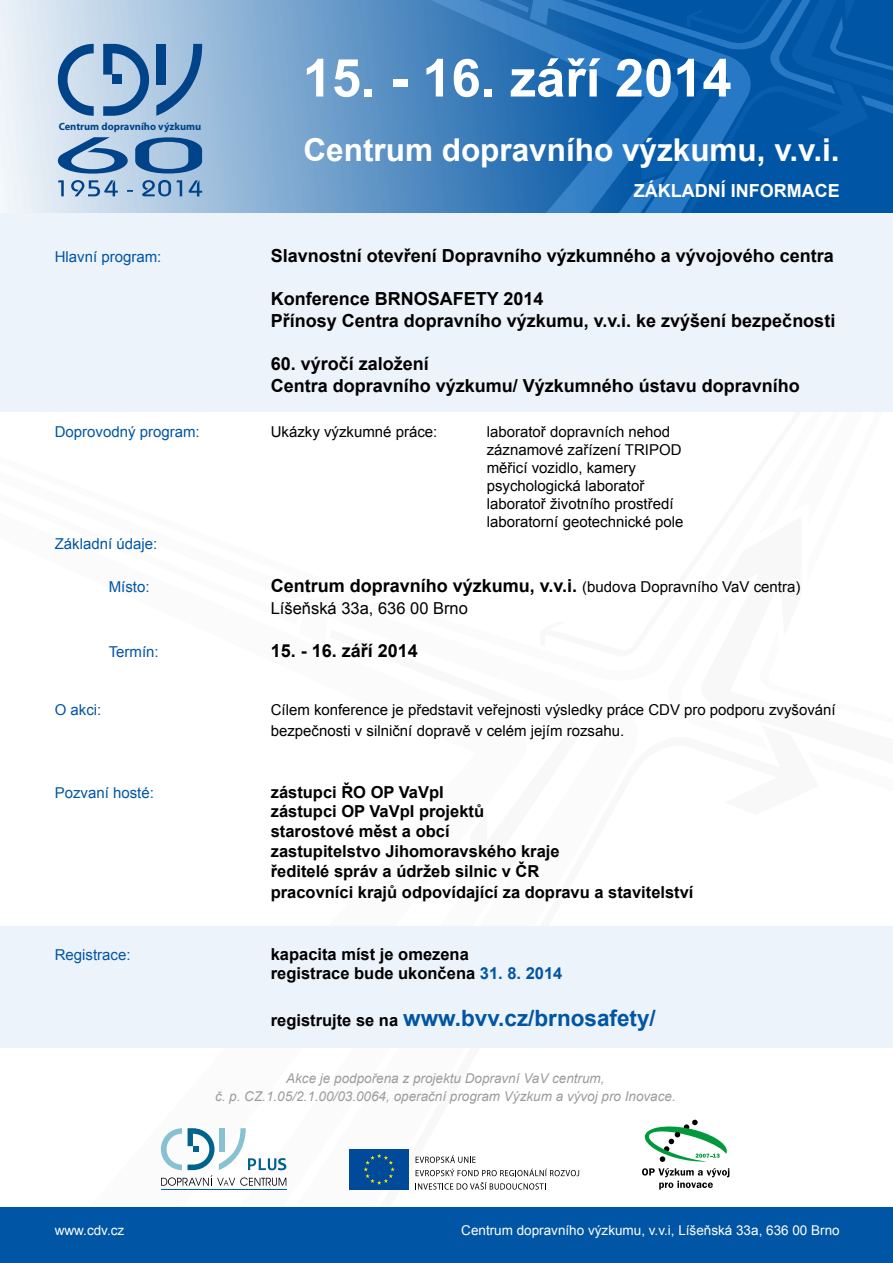
<style>
.page{position:relative;width:893px;height:1263px;background:#fff}
.page>*{position:absolute;margin:0;border:0;box-sizing:border-box;transform-origin:0 0}
.t1{font:700 52.5px "Arial";color:#fff}
.t2{font:700 31.5px "Arial";color:#fff}
.t3{font:700 22.5px "Arial";color:#0055a4}
.t4{font:700 18px/21.6px "Arial";color:#000}
.t5{font:700 18px "Arial";color:#fff}
.t6{font:700 16.5px/19.8px "Arial";color:#000}
.t7{font:16.5px "Arial";color:#000}
.t8{font:15px/18px "Arial";color:#000}
.t9{font:15px "Arial";color:#0055a4}
.t10{font:italic 13.5px/18px "Arial";color:#9c9c9c;text-align:center}
.t11{font:13.5px "Arial";color:#fff}
.t12{font:700 10.5px "Myriad Pro";color:#004389}
.s1{font-weight:400;font-size:15px}
.s2{color:#0055a4}
.s3{font-size:16.5px;color:#000}
</style>
<div class="page">
<div style="left:0;top:0;width:893px;height:221px;background:#edf3f8"></div>
<svg style="left:22px;top:0;width:366px;height:213px;background:#91b4d5"></svg>
<svg style="left:388px;top:0;width:162px;height:176px;background:#4281bc"></svg>
<svg style="left:340px;top:176px;width:121px;height:37px;background:#578ec2"></svg>
<svg style="left:461px;top:79px;width:89px;height:134px;background:#2e73b4"></svg>
<svg style="left:194px;top:1047px;width:625px;height:161px"></svg>
<svg style="left:550px;top:0;width:343px;height:412px;background:#0e61ae"></svg>
<div style="left:0;top:213px;width:893px;height:198px;background:#edf3fb"></div>
<div style="left:0;top:926px;width:893px;height:121px;background:#edf3fb"></div>
<div style="left:0;top:1208px;width:893px;height:55px;background:#0055a4"></div>
<svg style="left:642px;top:1168px;width:87px;height:21px"></svg>
<svg style="left:640px;top:1120px;width:90px;height:42px"></svg>
<svg style="left:416px;top:1155px;width:59px;height:8px"></svg>
<svg style="left:416px;top:1169px;width:163px;height:7px"></svg>
<svg style="left:416px;top:1182px;width:130px;height:7px"></svg>
<div style="left:349px;top:1149px;width:60px;height:40px;background:#004a99"></div>
<svg style="left:364px;top:1154px;width:31px;height:31px"></svg>
<hr style="left:161px;top:1189px;width:125px;height:1px;background:#00638e">
<svg style="left:161px;top:1128px;width:125px;height:58px"></svg>
<p class="t12" style="left:59px;top:120px;width:144px">Centrum dopravního výzkumu</p>
<h1 class="t1" style="left:303px;top:43px;width:431px">15. - 16. září 2014</h1>
<h2 class="t2" style="left:303px;top:129px;width:538px">Centrum dopravního výzkumu, v.v.i.</h2>
<p class="t5" style="left:634px;top:179px;width:207px">základní informac e</p>
<p class="t9" style="left:55px;top:247px;width:108px">Hlavní program:</p>
<p class="t4" style="left:271px;top:246px;width:565px">Slavnostní otevření Dopravního výzkumného a vývojového centra</p>
<p class="t4" style="left:271px;top:289px;width:566px">Konference BRNOSAFETY 2014<br>Přínosy Centra dopravního výzkumu, v.v.i. ke zvýšení bezpečnosti</p>
<p class="t4" style="left:271px;top:354px;width:531px">60. výročí založení<br>Centra dopravního výzkumu/ Výzkumného ústavu dopravního</p>
<p class="t9" style="left:55px;top:422px;width:147px">Doprovodný program:</p>
<p class="t8" style="left:271px;top:423px;width:168px">Ukázky výzkumné práce:</p>
<p class="t8" style="left:487px;top:423px;width:198px">laboratoř dopravních nehod záznamové zařízení TRIPOD měřicí vozidlo, kamery psychologická laboratoř laboratoř životního prostředí laboratorní geotechnické pole</p>
<p class="t9" style="left:55px;top:534px;width:104px">Základní údaje:</p>
<p class="t9" style="left:109px;top:577px;width:42px">Místo:</p>
<p class="t4" style="left:271px;top:576px;width:531px">Centrum dopravního výzkumu, v.v.i. <span class="s1">(budova Dopravního VaV centra)</span></p>
<p class="t7" style="left:271px;top:597px;width:199px">Líšeňská 33a, 636 00 Brno</p>
<p class="t9" style="left:109px;top:642px;width:52px">Termín:</p>
<p class="t4" style="left:271px;top:640px;width:149px">15. - 16. září 2014</p>
<p class="t9" style="left:55px;top:700px;width:48px">O akci:</p>
<p class="t8" style="left:271px;top:699px;width:566px;line-height:21.6px">Cílem konference je představit veřejnosti výsledky práce CDV pro podporu zvyšování bezpečnosti v silniční dopravě v celém jejím rozsahu.</p>
<p class="t9" style="left:55px;top:782px;width:101px">Pozvaní hosté:</p>
<p class="t6" style="left:271px;top:782px;width:290px">zástupci ŘO OP VaVpI<br>zástupci OP VaVpI projektů starostové měst a obcí zastupitelstvo Jihomoravského kraje ředitelé správ a údržeb silnic v ČR</p>
<p class="t6" style="left:271px;top:883px;width:424px">pracovníci krajů odpovídající za dopravu a stavitelství</p>
<p class="t9" style="left:55px;top:944px;width:77px">Registrace:</p>
<p class="t6" style="left:271px;top:944px;width:293px">kapacita míst je omezena<br>registrace bude ukončena <span class="s2">31. 8. 2014</span></p>
<h3 class="t3" style="left:271px;top:1003px;width:387px"><span class="s3">registrujte se na</span> www.bvv.cz/brnosafety/</h3>
<p class="t10" style="left:215px;top:1069px;width:462px">Akce je podpořena z projektu Dopravní VaV centrum,<br>č. p. CZ.1.05/2.1.00/03.0064, operační program Výzkum a vývoj pro Inovace.</p>
<p class="t11" style="left:55px;top:1222px;width:71px">www.cdv.cz</p>
<p class="t11" style="left:461px;top:1222px;width:380px">Centrum dopravního výzkumu, v.v.i, Líšeňská 33a, 636 00 Brno</p>
</div>
